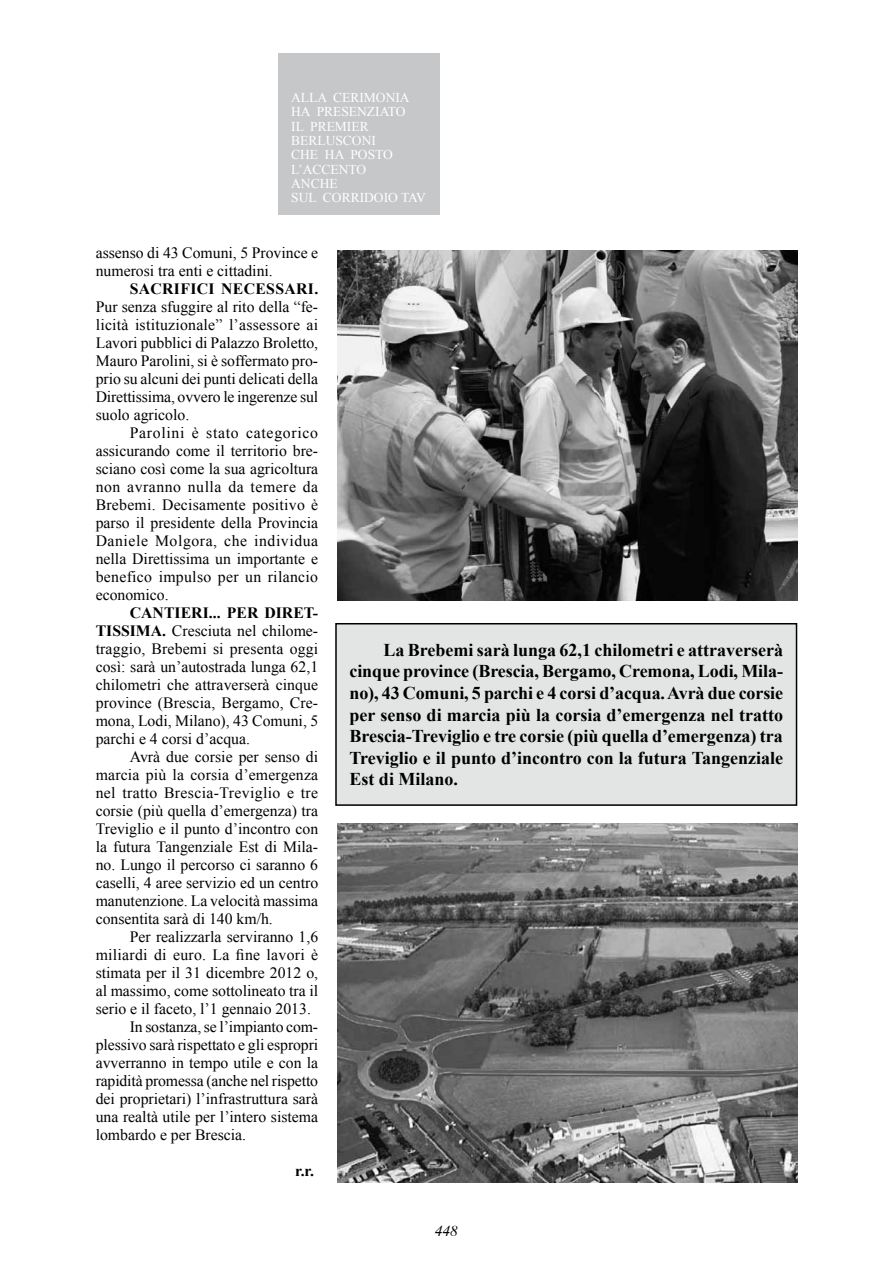
<style>
.page{position:relative;width:893px;height:1263px;background:#fff}
.page>*{position:absolute;margin:0;border:0;box-sizing:border-box;transform-origin:0 0}
.t1{font:700 18px/21.6px "Times New Roman";color:#000;text-align:justify}
.t2{font:15.75px/18px "Times New Roman";color:#000;text-align:justify}
.t3{font:15.75px "Times New Roman";letter-spacing:.02em;color:#000}
.t4{font:700 15.75px "Times New Roman";letter-spacing:.02em;color:#000}
.t5{font:italic 15px "Times";color:#000}
.t6{font:13.5px/14.2px "Times New Roman";color:#fff}
.s1{font-weight:700}
</style>
<div class="page">
<div style="left:336px;top:624px;width:460px;height:181px;background:#e3e4e4"></div>
<div style="left:335px;top:623px;width:462px;height:183px;border:2px solid #000"></div>
<div style="left:278px;top:53px;width:162px;height:162px;background:#c6c7c8"></div>
<img style="left:337px;top:251px;width:460px;height:349px">
<img style="left:337px;top:823px;width:460px;height:359px">
<p class="t6" style="left:291px;top:90px;width:136px">ALLA CERIMONIA<br>HA PRESENZIATO<br>IL PREMIER<br>BERLUSCONI<br>CHE HA POSTO<br>L’ACCENTO<br>ANCHE<br>SUL CORRIDOIO TAV</p>
<p class="t2" style="left:96px;top:243px;width:224px">assenso di 43 Comuni, 5 Province e numerosi tra enti e cittadini.</p>
<p class="t4" style="left:130px;top:277px;width:190px">SACRIFICI NECESSARI.</p>
<p class="t2" style="left:96px;top:297px;width:224px">Pur senza sfuggire al rito della “fe&shy;licità istituzionale” l’assessore ai Lavori pubblici di Palazzo Broletto, Mauro Parolini, si è soffermato pro&shy;prio su alcuni dei punti delicati della Direttissima, ovvero le ingerenze sul suolo agricolo.</p>
<p class="t2" style="left:96px;top:423px;width:224px;text-indent:34px">Parolini è stato categorico assicurando come il territorio bre&shy;sciano così come la sua agricoltura non avranno nulla da temere da Brebemi. Decisamente positivo è parso il presidente della Provincia Daniele Molgora, che individua nella Direttissima un importante e benefico impulso per un rilancio economico.</p>
<p class="t2" style="left:96px;top:603px;width:224px;text-indent:34px"><span class="s1">CANTIERI... PER DIRET-TISSIMA.</span> Cresciuta nel chilome&shy;traggio, Brebemi si presenta oggi così: sarà un’autostrada lunga 62,1 chilometri che attraverserà cinque province (Brescia, Bergamo, Cre&shy;mona, Lodi, Milano), 43 Comuni, 5 parchi e 4 corsi d’acqua.</p>
<p class="t2" style="left:96px;top:747px;width:224px;text-indent:34px">Avrà due corsie per senso di marcia più la corsia d’emergenza nel tratto Brescia-Treviglio e tre corsie (più quella d’emergenza) tra Treviglio e il punto d’incontro con la futura Tangenziale Est di Mila&shy;no. Lungo il percorso ci saranno 6 caselli, 4 aree servizio ed un centro manutenzione. La velocità massima consentita sarà di 140 km/h.</p>
<p class="t2" style="left:130px;top:927px;width:190px">Per realizzarla serviranno 1,6</p>
<p class="t3" style="left:96px;top:944px;width:224px">miliardi di euro. La fine lavori è</p>
<p class="t2" style="left:96px;top:963px;width:224px">stimata per il 31 dicembre 2012 o,</p>
<p class="t2" style="left:96px;top:981px;width:224px">al massimo, come sottolineato tra il</p>
<p class="t2" style="left:96px;top:999px;width:217px">serio e il faceto, l’1 gennaio 2013.</p>
<p class="t2" style="left:130px;top:1017px;width:190px">In sostanza, se l’impianto com-</p>
<p class="t2" style="left:96px;top:1035px;width:224px">plessivo sarà rispettato e gli espropri</p>
<p class="t2" style="left:96px;top:1053px;width:224px">avverranno in tempo utile e con la</p>
<p class="t2" style="left:96px;top:1071px;width:224px">rapidità promessa (anche nel rispetto</p>
<p class="t2" style="left:96px;top:1089px;width:224px">dei proprietari) l’infrastruttura sarà</p>
<p class="t2" style="left:96px;top:1107px;width:224px">una realtà utile per l’intero sistema</p>
<p class="t2" style="left:96px;top:1125px;width:152px">lombardo e per Brescia.</p>
<p class="t4" style="left:295px;top:1159px;width:20px">r.r.</p>
<p class="t1" style="left:349px;top:638px;width:435px;text-indent:34px">La Brebemi sarà lunga 62,1 chilometri e attraverserà cinque province (Brescia, Bergamo, Cremona, Lodi, Mila&shy;no), 43 Comuni, 5 parchi e 4 corsi d’acqua. Avrà due corsie per senso di marcia più la corsia d’emergenza nel tratto Brescia-Treviglio e tre corsie (più quella d’emergenza) tra Treviglio e il punto d’incontro con la futura Tangenziale Est di Milano.</p>
<p class="t5" style="left:435px;top:1217px;width:45px">448<sup>448</sup></p>
</div>
